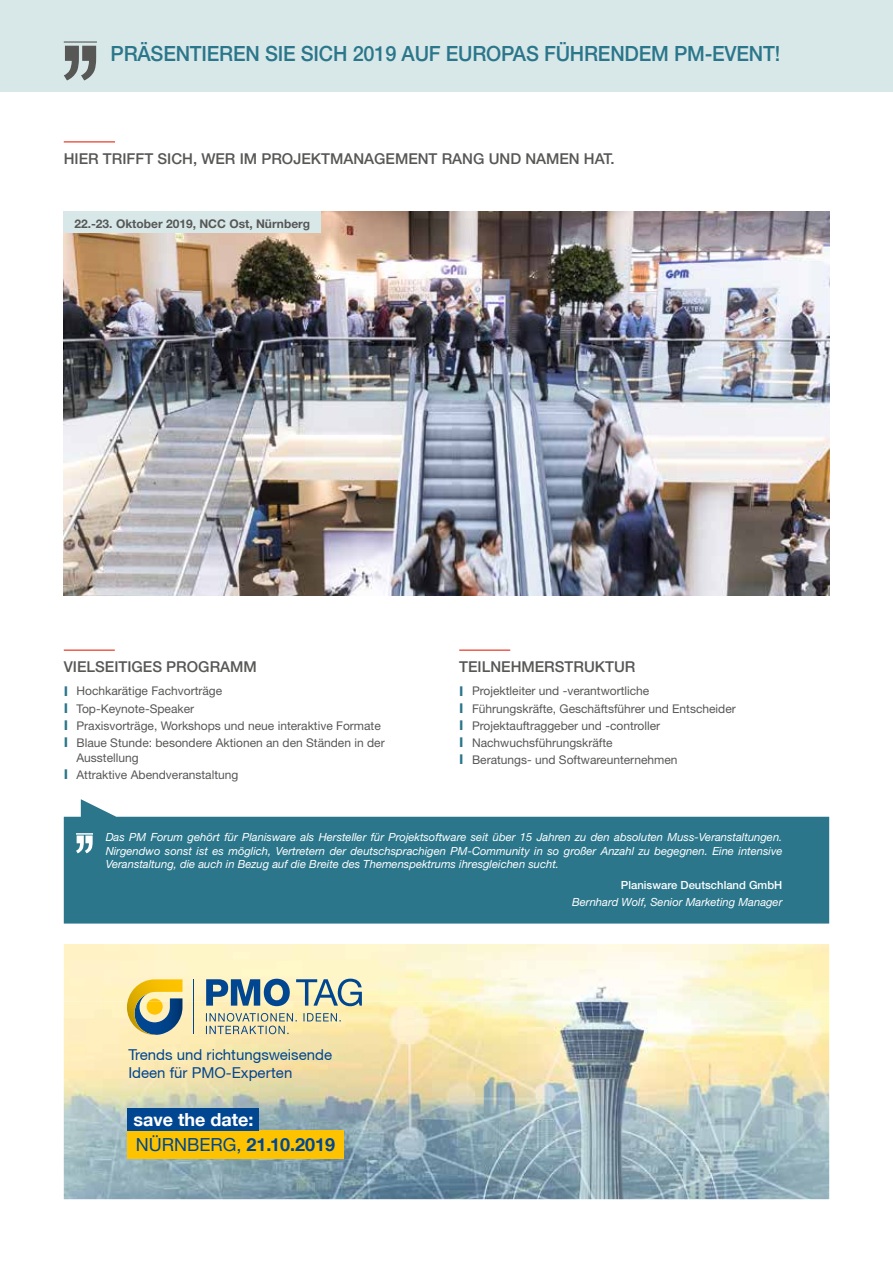
<style>
.page{position:relative;width:893px;height:1263px;background:#fff}
.page>*{position:absolute;margin:0;border:0;box-sizing:border-box;transform-origin:0 0}
.t1{font:500 21px "Helvetica Neue LT Std";letter-spacing:-.01em;color:#2b768b;scale:.95 1}
.t2{font:700 18px "Helvetica Neue LT";color:#004691}
.t3{font:700 18px "Helvetica Neue LT";color:#fff}
.t4{font:500 15px "Helvetica Neue LT Std";color:#575756}
.t5{font:15px/18px "Helvetica Neue CE";color:#004691}
.t6{font:12px/17.1px "Helvetica Neue LT Std";color:#575756}
.t7{font:700 12px "Helvetica Neue LT Std";color:#575756}
.t8{font:italic 11.25px/13.5px "Helvetica Neue LT Std";color:#fff;text-align:justify}
.t9{font:500 11.25px "Helvetica Neue LT Std";color:#fff}
.s1{font-weight:700;font-size:13.5px;color:#2b768b}
.s2{font-weight:400}
</style>
<div class="page">
<img style="left:64px;top:944px;width:765px;height:255px">
<svg style="left:206px;top:1013px;width:135px;height:21px;background:#cecba9"></svg>
<svg style="left:206px;top:979px;width:156px;height:27px;background:#87a2a9"></svg>
<hr style="left:193px;top:979px;width:1px;height:55px;background:#004691">
<svg style="left:127px;top:979px;width:55px;height:56px;background:#b3ac6d"></svg>
<div style="left:128px;top:1130px;width:216px;height:29px;background:#fdc300"></div>
<div style="left:128px;top:1108px;width:131px;height:22px;background:#004691"></div>
<img style="left:64px;top:212px;width:765px;height:383px">
<div style="left:0;top:0;width:893px;height:91px;background:#d8e8e9"></div>
<hr style="left:64px;top:41px;width:33px;height:2px;background:#575756">
<svg style="left:64px;top:46px;width:32px;height:34px"></svg>
<hr style="left:64px;top:650px;width:51px;height:1px;background:#e52713">
<svg style="left:64px;top:799px;width:765px;height:124px;background:#48899b"></svg>
<svg style="left:76px;top:833px;width:17px;height:20px"></svg>
<hr style="left:64px;top:141px;width:51px;height:1px;background:#e52713">
<div style="left:64px;top:212px;width:257px;height:21px;background:#d8e8e9"></div>
<hr style="left:459px;top:650px;width:51px;height:1px;background:#e52713">
<h1 class="t1" style="left:111px;top:41px;width:706px">PRÄSENTIEREN SIE SICH 2019 AUF EUROPAS FÜHRENDEM PM-EVENT!</h1>
<p class="t4" style="left:64px;top:149px;width:552px">HIER TRIFFT SICH, WER IM PROJEKTMANAGEMENT RANG UND NAMEN HAT.</p>
<p class="t7" style="left:74px;top:216px;width:237px">22.-23. Oktober 2019, NCC Ost, Nürnberg</p>
<p class="t4" style="left:64px;top:658px;width:195px">VIELSEITIGES PROGRAMM</p>
<p class="t6" style="left:64px;top:682px;width:322px"><span class="s1">I</span> Hochkarätige Fachvorträge<br><span class="s1">I</span> Top-Keynote-Speaker<br><span class="s1">I</span> Praxisvorträge, Workshops und neue interaktive Formate <span class="s1">I</span> Blaue Stunde: besondere Aktionen an den Ständen in der</p>
<p class="t6" style="left:64px;top:749px;width:176px;text-indent:13px">Ausstellung<br><span class="s1">I</span> Attraktive Abendveranstaltung</p>
<p class="t4" style="left:459px;top:658px;width:178px">TEILNEHMERSTRUKTUR</p>
<p class="t6" style="left:459px;top:682px;width:278px"><span class="s1">I</span> Projektleiter und -verantwortliche<br><span class="s1">I</span> Führungskräfte, Geschäftsführer und Entscheider <span class="s1">I</span> Projektauftraggeber und -controller<br><span class="s1">I</span> Nachwuchsführungskräfte<br><span class="s1">I</span> Beratungs- und Softwareunternehmen</p>
<p class="t8" style="left:106px;top:830px;width:678px">Das PM Forum gehört für Planisware als Hersteller für Projektsoftware seit über 15 Jahren zu den absoluten Muss-Veranstaltungen.<br>Nirgendwo sonst ist es möglich, Vertretern der deutschsprachigen PM-Community in so großer Anzahl zu begegnen. Eine intensive Veranstaltung, die auch in Bezug auf die Breite des Themenspektrums ihresgleichen sucht.</p>
<p class="t5" style="left:128px;top:1046px;width:205px">Trends und richtungsweisende<br>Ideen für PMO-Experten</p>
<h2 class="t3" style="left:133px;top:1108px;width:122px">save the date:</h2>
<h2 class="t2" style="left:136px;top:1134px;width:201px"><span class="s2">NÜRNBERG,</span> 21.10.2019</h2>
<p class="t9" style="left:621px;top:878px;width:163px">Planisware Deutschland GmbH</p>
<p class="t8" style="left:572px;top:895px;width:212px">Bernhard Wolf, Senior Marketing Manager</p>
</div>
